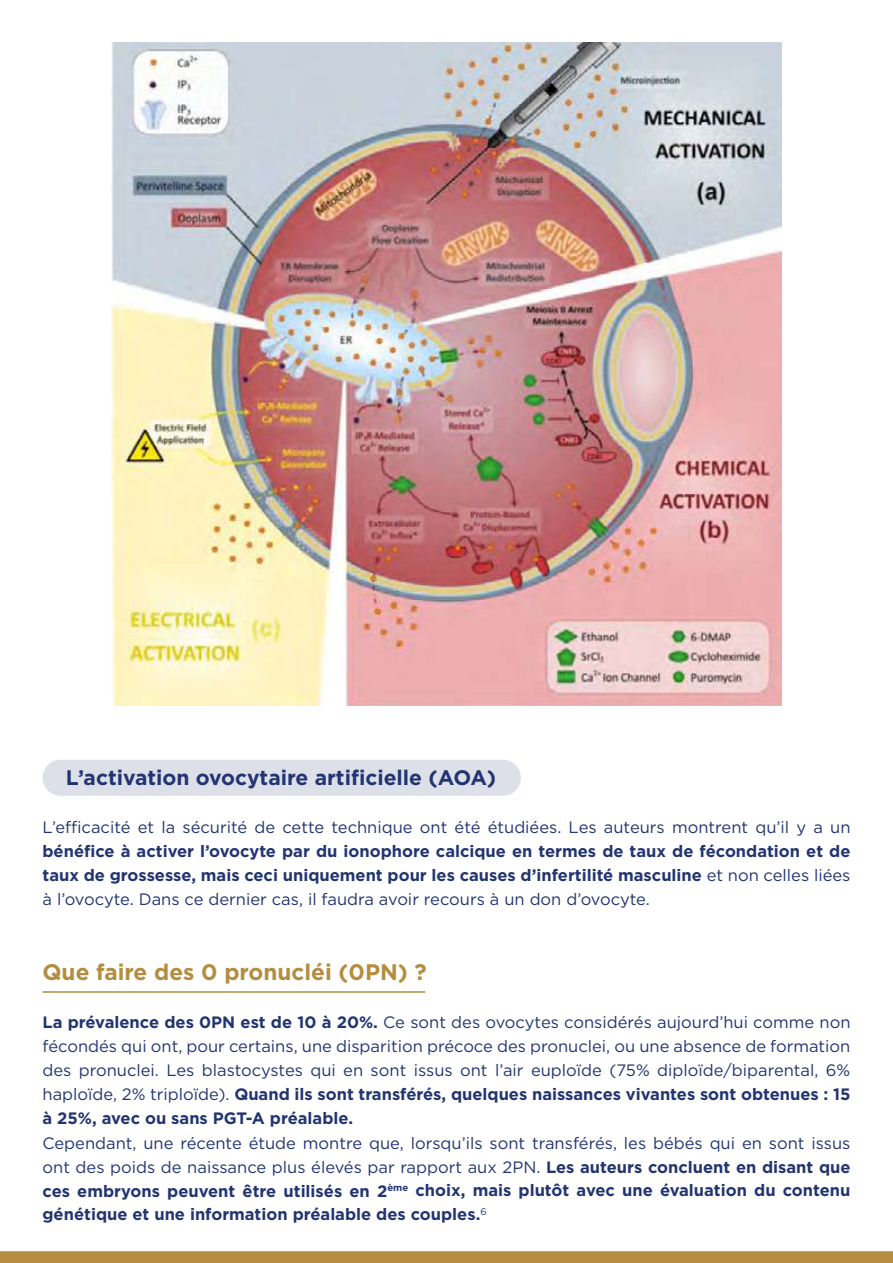
<style>
.page{position:relative;width:893px;height:1263px;background:#fff}
.page>*{position:absolute;margin:0;border:0;box-sizing:border-box;transform-origin:0 0}
.t1{font:700 22.5px "Gotham";color:#b48d40}
.t2{font:700 21px "Gotham";color:#223571}
.t3{font:700 16.5px/24px "Gotham";color:#223571;text-align:justify}
.t4{font:16.5px/24px "Gotham";color:#223571;text-align:justify}
.s1{font-weight:400}
.s2{font-weight:700}
</style>
<div class="page">
<div style="left:43px;top:760px;width:478px;height:36px;background:#dee0e9;border-radius:18px"></div>
<svg style="left:0;top:1251px;width:893px;height:12px;background:#b58e43"></svg>
<hr style="left:43px;top:991px;width:382px;height:2px;background:#b48d40">
<img style="left:111px;top:43px;width:671px;height:663px">
<p class="t2" style="left:66px;top:764px;width:432px">L’activation ovocytaire artificielle (AOA)</p>
<p class="t4" style="left:43px;top:815px;width:809px">L’efficacité et la sécurité de cette technique ont été étudiées. Les auteurs montrent qu’il y a un</p>
<p class="t3" style="left:43px;top:839px;width:809px">bénéfice à activer l’ovocyte par du ionophore calcique en termes de taux de fécondation et de taux de grossesse, mais ceci uniquement pour les causes d’infertilité masculine <span class="s1">et non celles liées à l’ovocyte. Dans ce dernier cas, il faudra avoir recours à un don d’ovocyte.</span></p>
<h1 class="t1" style="left:43px;top:957px;width:386px">Que faire des 0 pronucléi (0PN) ?</h1>
<p class="t4" style="left:43px;top:1010px;width:809px"><span class="s2">La prévalence des 0PN est de 10 à 20%.</span> Ce sont des ovocytes considérés aujourd’hui comme non fécondés qui ont, pour certains, une disparition précoce des pronuclei, ou une absence de formation des pronuclei. Les blastocystes qui en sont issus ont l’air euploïde (75% diploïde/biparental, 6% haploïde, 2% triploïde). <span class="s2">Quand ils sont transférés, quelques naissances vivantes sont obtenues : 15 à 25%, avec ou sans PGT-A préalable.</span></p>
<p class="t3" style="left:43px;top:1130px;width:809px"><span class="s1">Cependant, une récente étude montre que, lorsqu’ils sont transférés, les bébés qui en sont issus ont des poids de naissance plus élevés par rapport aux 2PN.</span> Les auteurs concluent en disant que ces embryons peuvent être utilisés en 2<sup>ème</sup> choix, mais plutôt avec une évaluation du contenu génétique et une information préalable des couples.<sup>6</sup></p>
</div>
